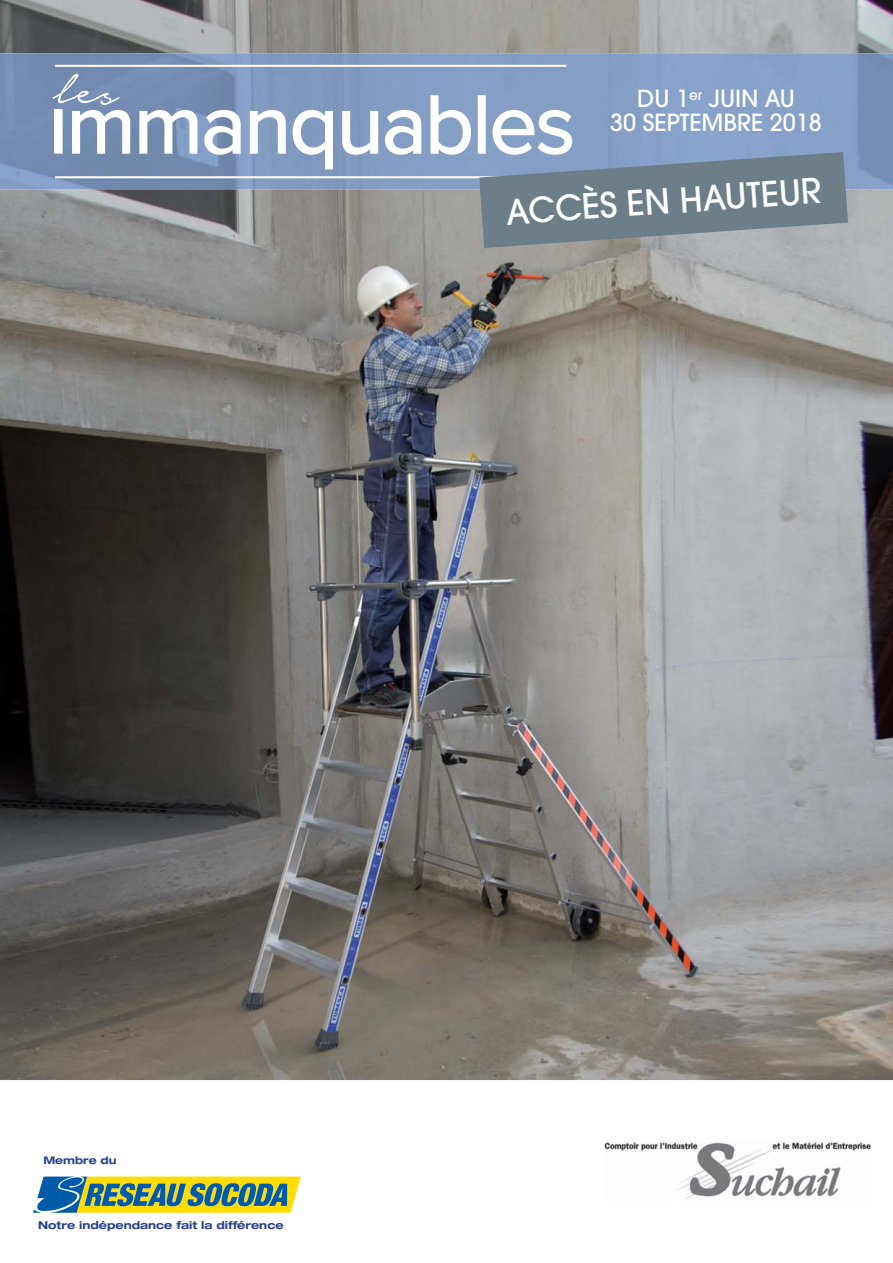
<style>
.page{position:relative;width:893px;height:1263px;background:#fff}
.page>*{position:absolute;margin:0;border:0;box-sizing:border-box;transform-origin:0 0}
.t1{font:500 34.5px "Avant Garde";color:#fff}
.t2{font:500 23.55px/23.5px "Avant Garde";color:#fff;text-align:center}
.t3{font:700 expanded 10.8px "Helvetica Neue LT Std";color:#25408e}
.t4{font:700 expanded 10.5px "Helvetica Neue LT Std";color:#25408e}
</style>
<div class="page">
<img style="left:0;top:0;width:893px;height:1080px">
<img style="left:0;top:53px;width:893px;height:136px">
<svg style="left:139px;top:109px;width:59px;height:46px"></svg>
<svg style="left:204px;top:109px;width:37px;height:47px"></svg>
<svg style="left:249px;top:109px;width:85px;height:61px"></svg>
<svg style="left:341px;top:109px;width:81px;height:47px"></svg>
<svg style="left:430px;top:94px;width:42px;height:62px"></svg>
<div style="left:478px;top:96px;width:7px;height:57px;background:#fff"></div>
<div style="left:478px;top:95px;width:8px;height:59px;border:2px solid #fff"></div>
<hr style="left:55px;top:65px;width:511px;height:2px;background:#fff">
<hr style="left:55px;top:176px;width:511px;height:2px;background:#fff">
<svg style="left:52px;top:74px;width:79px;height:81px"></svg>
<svg style="left:479px;top:109px;width:369px;height:139px;background:#8194a7"></svg>
<img style="left:604px;top:1142px;width:267px;height:58px">
<svg style="left:33px;top:1176px;width:268px;height:37px;background:#8fa765"></svg>
<h2 class="t2" style="left:610px;top:89px;width:213px">DU 1<sup>er</sup> JUIN AU<br>30 SEPTEMBRE 2018</h2>
<h1 class="t1" style="left:505px;top:199px;width:318px;rotate:-4deg">ACCÈS EN HAUTEUR</h1>
<p class="t4" style="left:43px;top:1154px;width:75px">Membre du</p>
<p class="t3" style="left:38px;top:1219px;width:247px">Notre indépendance fait la différence</p>
</div>
